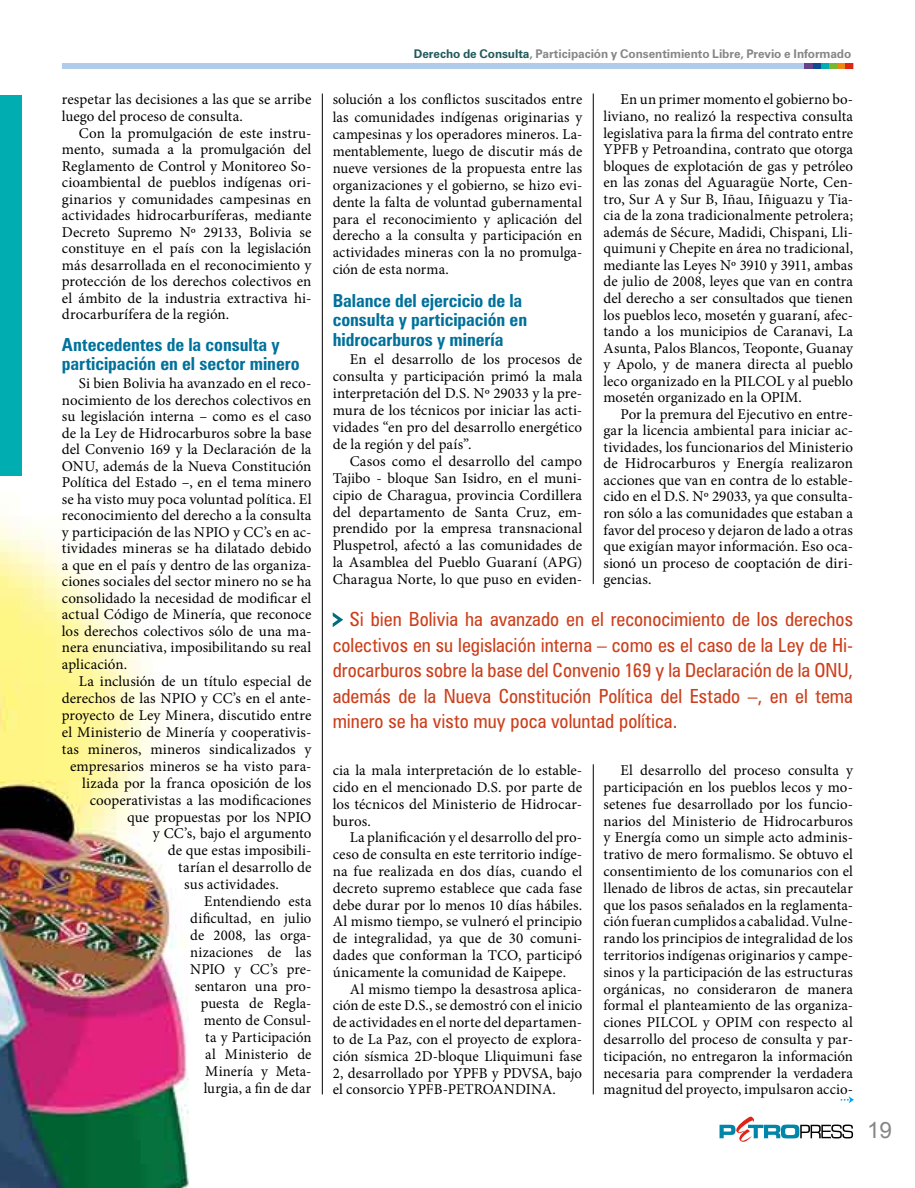
<style>
.page{position:relative;width:915px;height:1188px;background:#fff}
.page>*{position:absolute;margin:0;border:0;box-sizing:border-box;transform-origin:0 0}
.t1{font:22.5px "Arial";color:#868687}
.t2{font:condensed 19.5px/25.5px "Zurich BT";color:#cc3f1b;text-align:justify}
.t3{font:700 condensed 18px/19.6px "Zurich BT";letter-spacing:-.005em;color:#00719b}
.t4{font:15px/16.5px "Minion Pro";letter-spacing:.005em;color:#000;text-align:justify}
.t5{font:700 12px "Zurich BT";letter-spacing:-.005em;color:#868687}
.s1{color:#21595c}
</style>
<div class="page">
<svg style="left:719px;top:1116px;width:133px;height:26px"></svg>
<div style="left:62px;top:64px;width:790px;height:5px;background:#b1ccea"></div>
<div style="left:844px;top:64px;width:8px;height:5px;background:#de2516"></div>
<div style="left:836px;top:64px;width:8px;height:5px;background:#ee8616"></div>
<div style="left:828px;top:64px;width:8px;height:5px;background:#79b732"></div>
<div style="left:820px;top:64px;width:8px;height:5px;background:#00adb1"></div>
<div style="left:812px;top:64px;width:8px;height:5px;background:#0c4a92"></div>
<div style="left:804px;top:64px;width:8px;height:5px;background:#65438b"></div>
<img style="left:0;top:475px;width:189px;height:713px">
<div style="left:0;top:95px;width:22px;height:380px;background:#00adb1"></div>
<hr style="left:322px;top:94px;width:1px;height:1000px;background:#000">
<hr style="left:592px;top:94px;width:1px;height:490px;background:#000">
<hr style="left:592px;top:764px;width:1px;height:330px;background:#000">
<svg style="left:840px;top:1096px;width:13px;height:7px"></svg>
<svg style="left:332px;top:612px;width:11px;height:15px"></svg>
<p class="t4" style="left:62px;top:91px;width:251px">respetar las decisiones a las que se arribe luego del proceso de consulta.</p>
<p class="t4" style="left:62px;top:125px;width:251px;text-indent:17px">Con la promulgación de este instru&shy;mento, sumada a la promulgación del Reglamento de Control y Monitoreo So&shy;cioambiental de pueblos indígenas ori&shy;ginarios y comunidades campesinas en actividades hidrocarburíferas, mediante Decreto Supremo Nº 29133, Bolivia se constituye en el país con la legislación más desarrollada en el reconocimiento y protección de los derechos colectivos en el ámbito de la industria extractiva hi&shy;drocarburífera de la región.</p>
<p class="t3" style="left:62px;top:335px;width:239px;line-height:19.2px">Antecedentes de la consulta y participación en el sector minero</p>
<p class="t4" style="left:62px;top:375px;width:251px;text-indent:17px">Si bien Bolivia ha avanzado en el reco&shy;nocimiento de los derechos colectivos en su legislación interna – como es el caso de la Ley de Hidrocarburos sobre la base del Convenio 169 y la Declaración de la ONU, además de la Nueva Constitución Política del Estado –, en el tema minero se ha visto muy poca voluntad política. El reconocimiento del derecho a la consulta y participación de las NPIO y CC’s en ac&shy;tividades mineras se ha dilatado debido a que en el país y dentro de las organiza&shy;ciones sociales del sector minero no se ha consolidado la necesidad de modificar el actual Código de Minería, que reconoce los derechos colectivos sólo de una ma&shy;nera enunciativa, imposibilitando su real aplicación.</p>
<p class="t4" style="left:79px;top:673px;width:234px">La inclusión de un título especial de</p>
<p class="t4" style="left:62px;top:690px;width:251px">derechos de las NPIO y CC’s en el ante-</p>
<p class="t4" style="left:62px;top:707px;width:251px">proyecto de Ley Minera, discutido entre</p>
<p class="t4" style="left:62px;top:724px;width:251px">el Ministerio de Minería y cooperativis-</p>
<p class="t4" style="left:62px;top:741px;width:251px">tas mineros, mineros sindicalizados y</p>
<p class="t4" style="left:70px;top:758px;width:243px">empresarios mineros se ha visto para-</p>
<p class="t4" style="left:82px;top:775px;width:231px">lizada por la franca oposición de los</p>
<p class="t4" style="left:90px;top:792px;width:223px">cooperativistas a las modificaciones</p>
<p class="t4" style="left:127px;top:809px;width:186px">que propuestas por los NPIO</p>
<p class="t4" style="left:153px;top:825px;width:160px">y CC’s, bajo el argumento</p>
<p class="t4" style="left:168px;top:842px;width:145px">de que estas imposibili-</p>
<p class="t4" style="left:178px;top:859px;width:135px">tarían el desarrollo de</p>
<p class="t4" style="left:184px;top:876px;width:96px">sus actividades.</p>
<p class="t4" style="left:204px;top:893px;width:109px">Entendiendo esta</p>
<p class="t4" style="left:190px;top:910px;width:123px">dificultad, en julio</p>
<p class="t4" style="left:190px;top:927px;width:123px">de 2008, las orga-</p>
<p class="t4" style="left:190px;top:944px;width:123px">nizaciones de las</p>
<p class="t4" style="left:190px;top:961px;width:123px">NPIO y CC’s pre-</p>
<p class="t4" style="left:195px;top:978px;width:118px">sentaron una pro-</p>
<p class="t4" style="left:201px;top:995px;width:112px">puesta de Regla-</p>
<p class="t4" style="left:204px;top:1012px;width:109px">mento de Consul-</p>
<p class="t4" style="left:205px;top:1029px;width:108px">ta y Participación</p>
<p class="t4" style="left:205px;top:1046px;width:108px">al Ministerio de</p>
<p class="t4" style="left:205px;top:1063px;width:108px">Minería y Meta-</p>
<p class="t4" style="left:204px;top:1080px;width:109px">lurgia, a fin de dar</p>
<p class="t5" style="left:414px;top:46px;width:439px"><span class="s1">Derecho de Consulta</span>, Participación y Consentimiento Libre, Previo e Informado</p>
<p class="t4" style="left:332px;top:91px;width:251px;line-height:17px">solución a los conflictos suscitados entre las comunidades indígenas originarias y campesinas y los operadores mineros. La&shy;mentablemente, luego de discutir más de nueve versiones de la propuesta entre las organizaciones y el gobierno, se hizo evi&shy;dente la falta de voluntad gubernamental para el reconocimiento y aplicación del derecho a la consulta y participación en actividades mineras con la no promulga&shy;ción de esta norma.</p>
<p class="t3" style="left:332px;top:290px;width:196px">Balance del ejercicio de la consulta y participación en hidrocarburos y minería</p>
<p class="t4" style="left:332px;top:351px;width:251px;line-height:17px;text-indent:17px">En el desarrollo de los procesos de consulta y participación primó la mala interpretación del D.S. Nº 29033 y la pre&shy;mura de los técnicos por iniciar las acti&shy;vidades “en pro del desarrollo energético de la región y del país”.</p>
<p class="t4" style="left:332px;top:453px;width:251px;line-height:17px;text-indent:17px">Casos como el desarrollo del campo Tajibo - bloque San Isidro, en el muni&shy;cipio de Charagua, provincia Cordillera del departamento de Santa Cruz, em&shy;prendido por la empresa transnacional Pluspetrol, afectó a las comunidades de la Asamblea del Pueblo Guaraní (APG)<br>Charagua Norte, lo que puso en eviden-</p>
<p class="t4" style="left:603px;top:91px;width:251px;text-indent:17px">En un primer momento el gobierno bo&shy;liviano, no realizó la respectiva consulta legislativa para la firma del contrato entre YPFB y Petroandina, contrato que otorga bloques de explotación de gas y petróleo en las zonas del Aguaragüe Norte, Cen&shy;tro, Sur A y Sur B, Iñau, Iñiguazu y Tia&shy;cia de la zona tradicionalmente petrolera; además de Sécure, Madidi, Chispani, Lli&shy;quimuni y Chepite en área no tradicional, mediante las Leyes Nº 3910 y 3911, ambas de julio de 2008, leyes que van en contra del derecho a ser consultados que tienen los pueblos leco, mosetén y guaraní, afec&shy;tando a los municipios de Caranavi, La Asunta, Palos Blancos, Teoponte, Guanay y Apolo, y de manera directa al pueblo leco organizado en la PILCOL y al pueblo mosetén organizado en la OPIM.</p>
<p class="t4" style="left:603px;top:406px;width:251px;text-indent:17px">Por la premura del Ejecutivo en entre&shy;gar la licencia ambiental para iniciar ac&shy;tividades, los funcionarios del Ministerio de Hidrocarburos y Energía realizaron acciones que van en contra de lo estable&shy;cido en el D.S. Nº 29033, ya que consulta&shy;ron sólo a las comunidades que estaban a favor del proceso y dejaron de lado a otras que exigían mayor información. Eso oca&shy;sionó un proceso de cooptación de diri&shy;gencias.</p>
<p class="t2" style="left:332px;top:606px;width:521px;text-indent:17px">Si bien Bolivia ha avanzado en el reconocimiento de los derechos colectivos en su legislación interna – como es el caso de la Ley de Hi&shy;drocarburos sobre la base del Convenio 169 y la Declaración de la ONU, además de la Nueva Constitución Política del Estado –, en el tema minero se ha visto muy poca voluntad política.</p>
<p class="t4" style="left:332px;top:762px;width:251px">cia la mala interpretación de lo estable&shy;cido en el mencionado D.S. por parte de los técnicos del Ministerio de Hidrocar&shy;buros.</p>
<p class="t4" style="left:332px;top:829px;width:251px;text-indent:17px">La planificación y el desarrollo del pro&shy;ceso de consulta en este territorio indíge&shy;na fue realizada en dos días, cuando el decreto supremo establece que cada fase debe durar por lo menos 10 días hábiles.<br>Al mismo tiempo, se vulneró el principio de integralidad, ya que de 30 comuni&shy;dades que conforman la TCO, participó únicamente la comunidad de Kaipepe.</p>
<p class="t4" style="left:332px;top:981px;width:251px;text-indent:17px">Al mismo tiempo la desastrosa aplica&shy;ción de este D.S., se demostró con el inicio de actividades en el norte del departamen&shy;to de La Paz, con el proyecto de explora&shy;ción sísmica 2D-bloque Lliquimuni fase 2, desarrollado por YPFB y PDVSA, bajo el consorcio YPFB-PETROANDINA.</p>
<p class="t4" style="left:603px;top:762px;width:251px;text-indent:17px">El desarrollo del proceso consulta y participación en los pueblos lecos y mo&shy;setenes fue desarrollado por los funcio&shy;narios del Ministerio de Hidrocarburos y Energía como un simple acto adminis&shy;trativo de mero formalismo. Se obtuvo el consentimiento de los comunarios con el llenado de libros de actas, sin precautelar que los pasos señalados en la reglamenta&shy;ción fueran cumplidos a cabalidad. Vulne&shy;rando los principios de integralidad de los territorios indígenas originarios y campe&shy;sinos y la participación de las estructuras orgánicas, no consideraron de manera formal el planteamiento de las organiza&shy;ciones PILCOL y OPIM con respecto al desarrollo del proceso de consulta y par&shy;ticipación, no entregaron la información necesaria para comprender la verdadera magnitud del proyecto, impulsaron accio-</p>
<h1 class="t1" style="left:866px;top:1116px;width:27px">19</h1>
</div>
